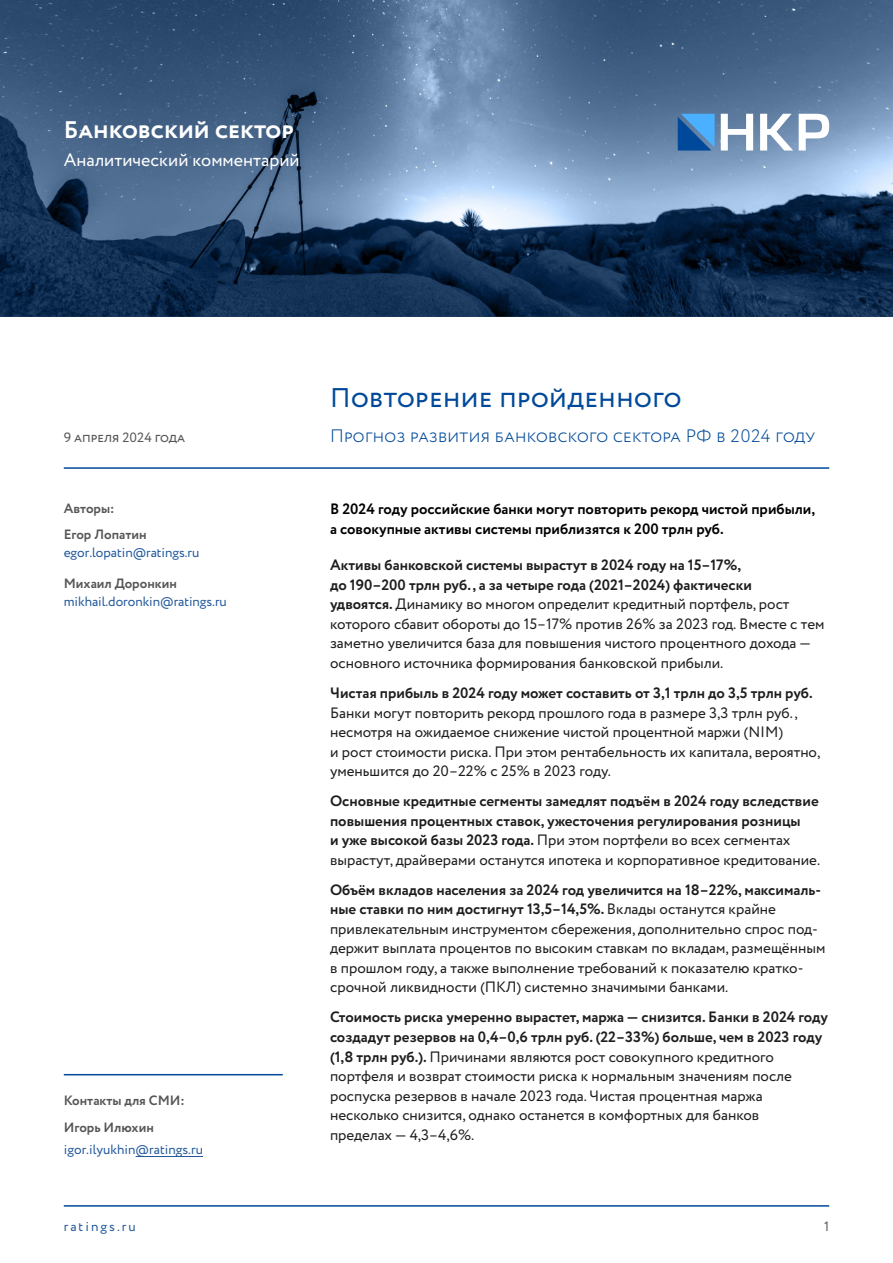
<style>
.page{position:relative;width:893px;height:1263px;background:#fff}
.page>*{position:absolute;margin:0;border:0;box-sizing:border-box;transform-origin:0 0}
.t1{font:27px "Circe";color:#00499a}
.t2{font:700 24px "Circe";letter-spacing:.05em;color:#fff}
.t3{font:300 18px "Circe";letter-spacing:.02em;color:#00499a}
.t4{font:18px "Circe";color:#fff}
.t5{font:15px/19.5px "Circe";color:#1d1d1d}
.t6{font:700 15px/19.5px "Circe";color:#1d1d1d}
.t7{font:700 15px/19.5px "Circe";color:#000}
.t8{font:13.5px "Circe";letter-spacing:-.005em;color:#245a9c}
.t9{font:700 13.5px/26.5px "Circe";color:#565656}
.t10{font:13.5px "Circe";color:#565656}
.t11{font:13.5px "Circe";letter-spacing:.15em;color:#245a9c}
.s1{font-weight:700}
.s2{font-weight:400}
</style>
<div class="page">
<hr style="left:64px;top:1205px;width:765px;height:1px;background:#00499a">
<hr style="left:64px;top:467px;width:765px;height:2px;background:#00499a">
<hr style="left:64px;top:1074px;width:219px;height:1px;background:#00499a">
<hr style="left:136px;top:1156px;width:67px;height:1px;background:#245a9c">
<img style="left:0;top:0;width:893px;height:317px">
<svg style="left:721px;top:114px;width:32px;height:37px"></svg>
<svg style="left:760px;top:114px;width:33px;height:37px"></svg>
<svg style="left:799px;top:114px;width:30px;height:37px"></svg>
<svg style="left:678px;top:114px;width:37px;height:37px"></svg>
<h2 class="t2" style="left:64px;top:114px;width:232px">Банковский сектор</h2>
<p class="t4" style="left:64px;top:148px;width:237px">Аналитический комментарий</p>
<h1 class="t1" style="left:330px;top:380px;width:353px">Повторение пройденного</h1>
<p class="t10" style="left:64px;top:429px;width:123px">9 апреля 2024 года</p>
<p class="t3" style="left:330px;top:424px;width:486px">Прогноз развития банковского сектора РФ в 2024 году</p>
<p class="t9" style="left:64px;top:496px;width:84px">Авторы:<br>Егор Лопатин</p>
<p class="t8" style="left:64px;top:544px;width:137px">egor.lopatin@ratings.ru</p>
<p class="t9" style="left:64px;top:571px;width:115px">Михаил Доронкин</p>
<p class="t8" style="left:64px;top:592px;width:165px">mikhail.doronkin@ratings.ru</p>
<p class="t9" style="left:64px;top:1088px;width:123px">Контакты для СМИ:<br>Игорь Илюхин</p>
<p class="t8" style="left:64px;top:1140px;width:141px">igor.ilyukhin@ratings.ru</p>
<p class="t7" style="left:330px;top:500px;width:487px">В 2024 году российские банки могут повторить рекорд чистой прибыли, а совокупные активы системы приблизятся к 200 трлн руб.</p>
<p class="t5" style="left:330px;top:556px;width:496px"><span class="s1">Активы банковской системы вырастут в 2024 году на 15–17%,<br>до 190–200 трлн руб., а за четыре года (2021–2024) фактически<br>удвоятся.</span> Динамику во многом определит кредитный портфель, рост которого сбавит обороты до 15–17% против 26% за 2023 год. Вместе с тем заметно увеличится база для повышения чистого процентного дохода — основного источника формирования банковской прибыли.</p>
<p class="t6" style="left:330px;top:684px;width:484px">Чистая прибыль в 2024 году может составить от 3,1 трлн до 3,5 трлн руб.</p>
<p class="t5" style="left:330px;top:703px;width:492px">Банки могут повторить рекорд прошлого года в размере 3,3 трлн руб., несмотря на ожидаемое снижение чистой процентной маржи (NIM)<br>и рост стоимости риска. При этом рентабельность их капитала, вероятно, уменьшится до 20–22% с 25% в 2023 году.</p>
<p class="t6" style="left:330px;top:792px;width:492px">Основные кредитные сегменты замедлят подъём в 2024 году вследствие повышения процентных ставок, ужесточения регулирования розницы<br>и уже высокой базы 2023 года. <span class="s2">При этом портфели во всех сегментах вырастут, драйверами останутся ипотека и корпоративное кредитование.</span></p>
<p class="t5" style="left:330px;top:880px;width:497px"><span class="s1">Объём вкладов населения за 2024 год увеличится на 18–22%, максималь&shy;ные ставки по ним достигнут 13,5–14,5%.</span> Вклады останутся крайне привлекательным инструментом сбережения, дополнительно спрос под&shy;держит выплата процентов по высоким ставкам по вкладам, размещённым в прошлом году, а также выполнение требований к показателю кратко&shy;срочной ликвидности (ПКЛ) системно значимыми банками.</p>
<p class="t5" style="left:330px;top:1008px;width:499px"><span class="s1">Стоимость риска умеренно вырастет, маржа — снизится. Банки в 2024 году создадут резервов на 0,4–0,6 трлн руб. (22–33%) больше, чем в 2023 году (1,8 трлн руб.).</span> Причинами являются рост совокупного кредитного портфеля и возврат стоимости риска к нормальным значениям после роспуска резервов в начале 2023 года. Чистая процентная маржа несколько снизится, однако останется в комфортных для банков<br>пределах — 4,3–4,6%.</p>
<p class="t11" style="left:64px;top:1217px;width:74px">ratings.ru</p>
<p class="t10" style="left:824px;top:1217px;width:7px">1</p>
</div>
